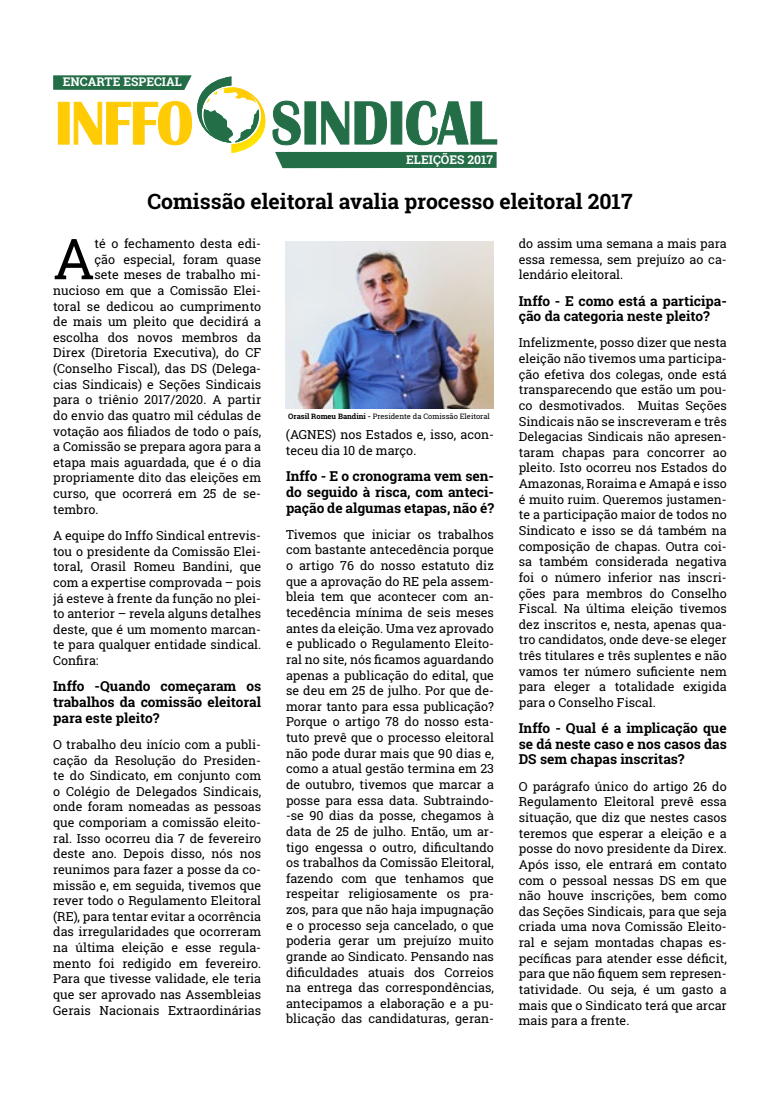
<style>
.page{position:relative;width:780px;height:1099px;background:#fff}
.page>*{position:absolute;margin:0;border:0;box-sizing:border-box;transform-origin:0 0}
.t1{font:56.5px "Roboto Slab";color:#000}
.t2{font:700 21.25px "Roboto Slab";color:#000}
.t3{font:700 13.75px/15.6px "Roboto Slab";color:#000;text-align:justify}
.t4{font:12.5px/15.6px "Roboto Slab";color:#000;text-align:justify}
.t5{font:700 12.12px "Roboto Slab";color:#fff}
.t6{font:7.5px "Roboto Slab";color:#000}
.s1{font-weight:700}
</style>
<div class="page">
<img style="left:286px;top:242px;width:208px;height:166px">
<img style="left:231px;top:101px;width:53px;height:52px">
<svg style="left:272px;top:100px;width:225px;height:45px"></svg>
<div style="left:275px;top:152px;width:221px;height:16px;background:#236d47"></div>
<svg style="left:53px;top:75px;width:206px;height:70px"></svg>
<p class="t5" style="left:63px;top:73px;width:121px">ENCARTE ESPECIAL</p>
<p class="t5" style="left:406px;top:151px;width:88px">ELEIÇÕES 2017</p>
<h2 class="t2" style="left:147px;top:187px;width:486px">Comissão eleitoral avalia processo eleitoral 2017</h2>
<h1 class="t1" style="left:53px;top:220px;width:43px">A</h1>
<p class="t4" style="left:94px;top:235px;width:168px">té o fechamento desta edi-</p>
<p class="t4" style="left:94px;top:251px;width:168px">ção especial, foram quase</p>
<p class="t4" style="left:94px;top:267px;width:168px">sete meses de trabalho mi-</p>
<p class="t4" style="left:53px;top:282px;width:209px">nucioso em que a Comissão Elei-</p>
<p class="t4" style="left:53px;top:298px;width:209px">toral se dedicou ao cumprimento</p>
<p class="t4" style="left:53px;top:313px;width:209px">de mais um pleito que decidirá a</p>
<p class="t4" style="left:53px;top:329px;width:209px">escolha dos novos membros da</p>
<p class="t4" style="left:53px;top:345px;width:209px">Direx (Diretoria Executiva), do CF</p>
<p class="t4" style="left:53px;top:360px;width:209px">(Conselho Fiscal), das DS (Delega-</p>
<p class="t4" style="left:53px;top:376px;width:209px">cias Sindicais) e Seções Sindicais</p>
<p class="t4" style="left:53px;top:392px;width:209px">para o triênio 2017/2020. A partir</p>
<p class="t4" style="left:53px;top:407px;width:209px">do envio das quatro mil cédulas de</p>
<p class="t4" style="left:53px;top:423px;width:209px">votação aos filiados de todo o país,</p>
<p class="t4" style="left:53px;top:438px;width:209px">a Comissão se prepara agora para a</p>
<p class="t4" style="left:53px;top:454px;width:209px">etapa mais aguardada, que é o dia</p>
<p class="t4" style="left:53px;top:470px;width:209px">propriamente dito das eleições em</p>
<p class="t4" style="left:53px;top:485px;width:209px">curso, que ocorrerá em 25 de se-</p>
<p class="t4" style="left:53px;top:501px;width:47px">tembro.</p>
<p class="t4" style="left:53px;top:527px;width:209px">A equipe do Inffo Sindical entrevis&shy;tou o presidente da Comissão Elei&shy;toral, Orasil Romeu Bandini, que com a expertise comprovada – pois já esteve à frente da função no plei&shy;to anterior – revela alguns detalhes deste, que é um momento marcan&shy;te para qualquer entidade sindical.<br>Confira:</p>
<p class="t3" style="left:53px;top:678px;width:209px">Inffo -Quando começaram os trabalhos da comissão eleitoral para este pleito?</p>
<p class="t4" style="left:53px;top:736px;width:209px">O trabalho deu início com a publi&shy;cação da Resolução do Presiden&shy;te do Sindicato, em conjunto com o Colégio de Delegados Sindicais, onde foram nomeadas as pessoas que comporiam a comissão eleito&shy;ral. Isso ocorreu dia 7 de fevereiro deste ano. Depois disso, nós nos reunimos para fazer a posse da co&shy;missão e, em seguida, tivemos que rever todo o Regulamento Eleitoral (RE), para tentar evitar a ocorrência das irregularidades que ocorreram na última eleição e esse regula&shy;mento foi redigido em fevereiro.<br>Para que tivesse validade, ele teria que ser aprovado nas Assembleias Gerais Nacionais Extraordinárias</p>
<p class="t6" style="left:288px;top:411px;width:203px"><span class="s1">Orasil Romeu Bandini -</span> Presidente da Comissão Eleitoral</p>
<p class="t4" style="left:286px;top:427px;width:209px">(AGNES) nos Estados e, isso, acon&shy;teceu dia 10 de março.</p>
<p class="t3" style="left:286px;top:468px;width:209px">Inffo - E o cronograma vem sen&shy;do seguido à risca, com anteci&shy;pação de algumas etapas, não é?</p>
<p class="t4" style="left:286px;top:526px;width:209px">Tivemos que iniciar os trabalhos com bastante antecedência porque o artigo 76 do nosso estatuto diz que a aprovação do RE pela assem&shy;bleia tem que acontecer com an&shy;tecedência mínima de seis meses antes da eleição. Uma vez aprovado e publicado o Regulamento Eleito&shy;ral no site, nós ficamos aguardando apenas a publicação do edital, que se deu em 25 de julho. Por que de&shy;morar tanto para essa publicação?<br>Porque o artigo 78 do nosso esta&shy;tuto prevê que o processo eleitoral não pode durar mais que 90 dias e, como a atual gestão termina em 23 de outubro, tivemos que marcar a posse para essa data. Subtraindo--se 90 dias da posse, chegamos à data de 25 de julho. Então, um ar&shy;tigo engessa o outro, dificultando os trabalhos da Comissão Eleitoral, fazendo com que tenhamos que respeitar religiosamente os pra&shy;zos, para que não haja impugnação e o processo seja cancelado, o que poderia gerar um prejuízo muito grande ao Sindicato. Pensando nas dificuldades atuais dos Correios na entrega das correspondências, antecipamos a elaboração e a pu&shy;blicação das candidaturas, geran-</p>
<p class="t4" style="left:519px;top:235px;width:209px">do assim uma semana a mais para essa remessa, sem prejuízo ao ca&shy;lendário eleitoral.</p>
<p class="t3" style="left:519px;top:292px;width:209px">Inffo - E como está a participa&shy;ção da categoria neste pleito?</p>
<p class="t4" style="left:519px;top:335px;width:209px">Infelizmente, posso dizer que nesta eleição não tivemos uma participa&shy;ção efetiva dos colegas, onde está transparecendo que estão um pou&shy;co desmotivados. Muitas Seções Sindicais não se inscreveram e três Delegacias Sindicais não apresen&shy;taram chapas para concorrer ao pleito. Isto ocorreu nos Estados do Amazonas, Roraima e Amapá e isso é muito ruim. Queremos justamen&shy;te a participação maior de todos no Sindicato e isso se dá também na composição de chapas. Outra coi&shy;sa também considerada negativa foi o número inferior nas inscri&shy;ções para membros do Conselho Fiscal. Na última eleição tivemos dez inscritos e, nesta, apenas qua&shy;tro candidatos, onde deve-se eleger três titulares e três suplentes e não vamos ter número suficiente nem para eleger a totalidade exigida para o Conselho Fiscal.</p>
<p class="t3" style="left:519px;top:720px;width:209px">Inffo - Qual é a implicação que se dá neste caso e nos casos das DS sem chapas inscritas?</p>
<p class="t4" style="left:519px;top:778px;width:209px">O parágrafo único do artigo 26 do Regulamento Eleitoral prevê essa situação, que diz que nestes casos teremos que esperar a eleição e a posse do novo presidente da Direx.<br>Após isso, ele entrará em contato com o pessoal nessas DS em que não houve inscrições, bem como das Seções Sindicais, para que seja criada uma nova Comissão Eleito&shy;ral e sejam montadas chapas es&shy;pecíficas para atender esse déficit, para que não fiquem sem represen&shy;tatividade. Ou seja, é um gasto a mais que o Sindicato terá que arcar mais para a frente.</p>
</div>
